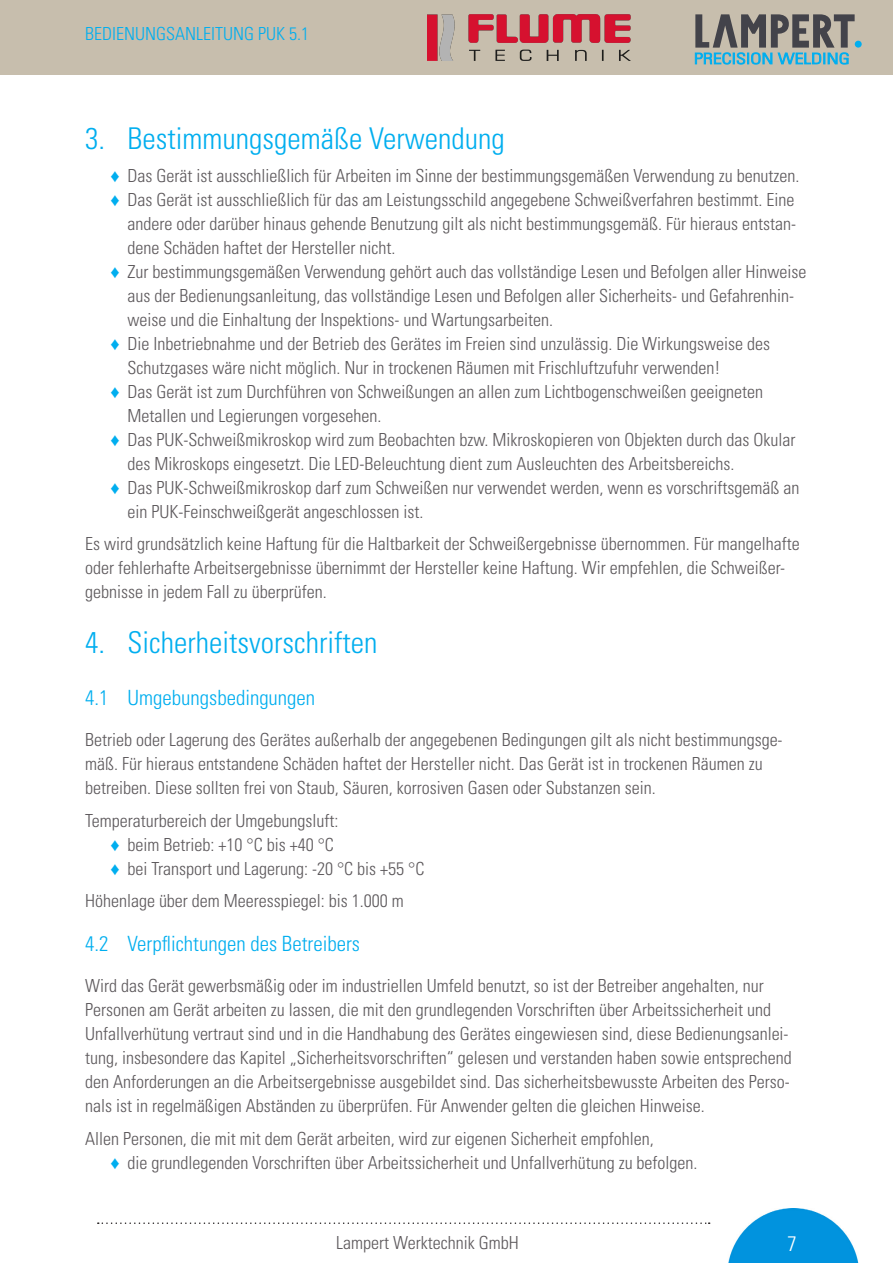
<style>
.page{position:relative;width:893px;height:1263px;background:#fff}
.page>*{position:absolute;margin:0;border:0;box-sizing:border-box;transform-origin:0 0}
.t1{font:300 condensed 30px "Univers LT Std";color:#00aeef}
.t2{font:300 condensed 21px "Univers LT Std";color:#00aeef}
.t3{font:300 condensed 21px "Univers LT Std";color:#fff}
.LA-Fließtext{font:300 condensed 18px/24px "Univers LT Std";color:#5c585b}
.t4{font:300 condensed 18px "Univers LT Std";color:#00aeef}
.s1{font-family:"Arial";font-weight:400;font-stretch:normal;color:#00aeef}
</style>
<div class="page">
<div style="left:0;top:0;width:893px;height:75px;background:#c7bead"></div>
<img style="left:728px;top:1208px;width:131px;height:55px">
<svg style="left:98px;top:1222px;width:612px;height:2px"></svg>
<div style="left:855px;top:41px;width:7px;height:7px;background:#00aeef;border-radius:50%"></div>
<svg style="left:695px;top:14px;width:160px;height:50px"></svg>
<img style="left:427px;top:14px;width:204px;height:47px">
<p class="t4" style="left:85px;top:23px;width:225px">BEDIENUNGSANLEITUNG PUK 5.1</p>
<p class="t1" style="left:85px;top:121px;width:421px">3. Bestimmungsgemäße Verwendung</p>
<p class="LA-Fließtext" style="left:111px;top:163px;width:691px"><span class="s1">♦</span> Das Gerät ist ausschließlich für Arbeiten im Sinne der bestimmungsgemäßen Verwendung zu benutzen.</p>
<p class="LA-Fließtext" style="left:128px;top:187px;width:670px;text-align:justify;text-indent:-17px"><span class="s1">♦</span> Das Gerät ist ausschließlich für das am Leistungsschild angegebene Schweißverfahren bestimmt. Eine andere oder darüber hinaus gehende Benutzung gilt als nicht bestimmungsgemäß. Für hieraus entstan&shy;dene Schäden haftet der Hersteller nicht.</p>
<p class="LA-Fließtext" style="left:128px;top:259px;width:680px;text-indent:-17px"><span class="s1">♦</span> Zur bestimmungsgemäßen Verwendung gehört auch das vollständige Lesen und Befolgen aller Hinweise aus der Bedienungsanleitung, das vollständige Lesen und Befolgen aller Sicherheits- und Gefahrenhin&shy;weise und die Einhaltung der Inspektions- und Wartungsarbeiten.</p>
<p class="LA-Fließtext" style="left:128px;top:331px;width:644px;text-indent:-17px"><span class="s1">♦</span> Die Inbetriebnahme und der Betrieb des Gerätes im Freien sind unzulässig. Die Wirkungsweise des<br>Schutzgases wäre nicht möglich. Nur in trockenen Räumen mit Frischluftzufuhr verwenden!</p>
<p class="LA-Fließtext" style="left:128px;top:379px;width:637px;text-indent:-17px"><span class="s1">♦</span> Das Gerät ist zum Durchführen von Schweißungen an allen zum Lichtbogenschweißen geeigneten<br>Metallen und Legierungen vorgesehen.</p>
<p class="LA-Fließtext" style="left:128px;top:427px;width:669px;text-indent:-17px"><span class="s1">♦</span> Das PUK-Schweißmikroskop wird zum Beobachten bzw. Mikroskopieren von Objekten durch das Okular des Mikroskops eingesetzt. Die LED-Beleuchtung dient zum Ausleuchten des Arbeitsbereichs.</p>
<p class="LA-Fließtext" style="left:128px;top:475px;width:673px;text-indent:-17px"><span class="s1">♦</span> Das PUK-Schweißmikroskop darf zum Schweißen nur verwendet werden, wenn es vorschriftsgemäß an ein PUK-Feinschweißgerät angeschlossen ist.</p>
<p class="LA-Fließtext" style="left:85px;top:532px;width:716px">Es wird grundsätzlich keine Haftung für die Haltbarkeit der Schweißergebnisse übernommen. Für mangelhafte oder fehlerhafte Arbeitsergebnisse übernimmt der Hersteller keine Haftung. Wir empfehlen, die Schweißer&shy;gebnisse in jedem Fall zu überprüfen.</p>
<p class="t1" style="left:85px;top:624px;width:294px">4. Sicherheitsvorschriften</p>
<p class="t2" style="left:85px;top:685px;width:232px">4.1 Umgebungsbedingungen</p>
<p class="LA-Fließtext" style="left:85px;top:728px;width:699px">Betrieb oder Lagerung des Gerätes außerhalb der angegebenen Bedingungen gilt als nicht bestimmungsge&shy;mäß. Für hieraus entstandene Schäden haftet der Hersteller nicht. Das Gerät ist in trockenen Räumen zu betreiben. Diese sollten frei von Staub, Säuren, korrosiven Gasen oder Substanzen sein.</p>
<p class="LA-Fließtext" style="left:85px;top:808px;width:255px">Temperaturbereich der Umgebungsluft:</p>
<p class="LA-Fließtext" style="left:111px;top:832px;width:225px"><span class="s1">♦</span> beim Betrieb: +10 °C bis +40 °C</p>
<p class="LA-Fließtext" style="left:111px;top:856px;width:315px"><span class="s1">♦</span> bei Transport und Lagerung: -20 °C bis +55 °C</p>
<p class="LA-Fließtext" style="left:85px;top:889px;width:320px">Höhenlage über dem Meeresspiegel: bis 1.000 m</p>
<p class="t2" style="left:85px;top:931px;width:276px">4.2 Verpflichtungen des Betreibers</p>
<p class="LA-Fließtext" style="left:85px;top:974px;width:708px">Wird das Gerät gewerbsmäßig oder im industriellen Umfeld benutzt, so ist der Betreiber angehalten, nur Personen am Gerät arbeiten zu lassen, die mit den grundlegenden Vorschriften über Arbeitssicherheit und Unfallverhütung vertraut sind und in die Handhabung des Gerätes eingewiesen sind, diese Bedienungsanlei&shy;tung, insbesondere das Kapitel „Sicherheitsvorschriften“ gelesen und verstanden haben sowie entsprechend den Anforderungen an die Arbeitsergebnisse ausgebildet sind. Das sicherheitsbewusste Arbeiten des Perso&shy;nals ist in regelmäßigen Abständen zu überprüfen. Für Anwender gelten die gleichen Hinweise.</p>
<p class="LA-Fließtext" style="left:85px;top:1126px;width:570px">Allen Personen, die mit mit dem Gerät arbeiten, wird zur eigenen Sicherheit empfohlen,</p>
<p class="LA-Fließtext" style="left:111px;top:1151px;width:588px"><span class="s1">♦</span> die grundlegenden Vorschriften über Arbeitssicherheit und Unfallverhütung zu befolgen.</p>
<p class="LA-Fließtext" style="left:336px;top:1230px;width:184px">Lampert Werktechnik GmbH</p>
<p class="t3" style="left:787px;top:1230px;width:11px">7</p>
</div>
